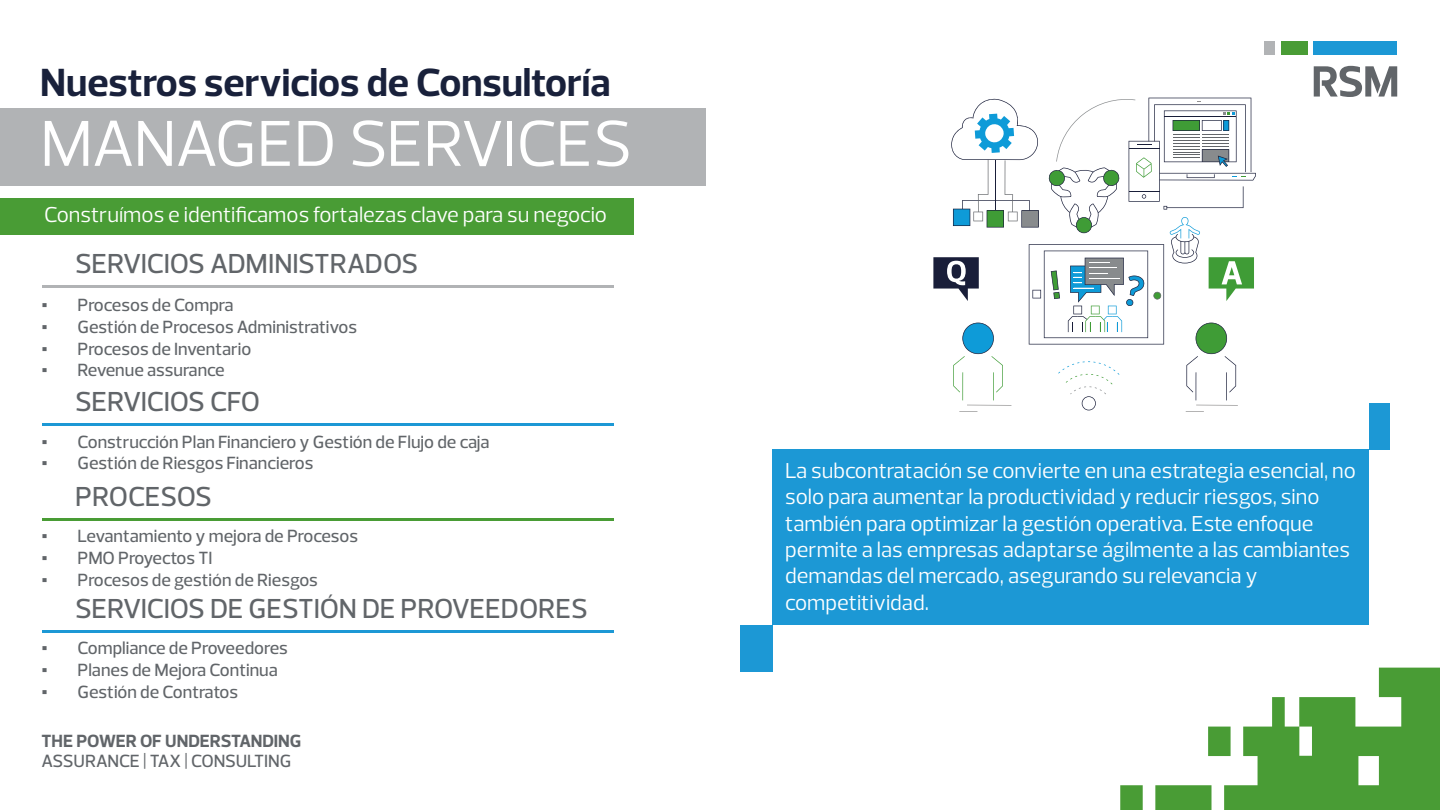
<style>
.page{position:relative;width:1440px;height:810px;background:#fff}
.page>*{position:absolute;margin:0;border:0;box-sizing:border-box;transform-origin:0 0}
.t1{font:66px "Prelo";letter-spacing:-.015em;color:#fff}
.t2{font:700 40px "Prelo";color:#19213b}
.t3{font:500 28px "Prelo";letter-spacing:-.01em;color:#616569}
.t4{font:22px/26.4px "Prelo";color:#fff}
.t5{font:500 18px "Prelo";color:#616569}
.t6{font:700 18px "Prelo";letter-spacing:-.01em;color:#616569}
.s1{font-family:"Times New Roman";font-weight:400}
</style>
<div class="page">
<svg style="left:1120px;top:668px;width:320px;height:142px"></svg>
<div style="left:0;top:109px;width:705px;height:77px;background:#b1b3b5"></div>
<div style="left:772px;top:449px;width:597px;height:176px;background:#1c98d5"></div>
<hr style="left:43px;top:285px;width:571px;height:2px;background:#b1b3b5">
<hr style="left:43px;top:423px;width:571px;height:3px;background:#1c98d5">
<hr style="left:43px;top:518px;width:571px;height:2px;background:#499c35">
<hr style="left:43px;top:630px;width:571px;height:3px;background:#1c98d5">
<div style="left:740px;top:625px;width:32px;height:47px;background:#1c98d5"></div>
<div style="left:1369px;top:403px;width:20px;height:47px;background:#1c98d5"></div>
<div style="left:0;top:198px;width:633px;height:37px;background:#499c35"></div>
<div style="left:1314px;top:41px;width:83px;height:14px;background:#1c98d5"></div>
<div style="left:1265px;top:41px;width:10px;height:14px;background:#b1b3b5"></div>
<div style="left:1281px;top:41px;width:27px;height:14px;background:#499c35"></div>
<svg style="left:1314px;top:66px;width:83px;height:31px"></svg>
<svg style="left:933px;top:97px;width:323px;height:315px"></svg>
<h2 class="t2" style="left:40px;top:58px;width:572px">Nuestros servicios de Consultoría</h2>
<h1 class="t1" style="left:40px;top:103px;width:594px">MANAGED SERVICES</h1>
<p class="t4" style="left:44px;top:202px;width:564px">Construímos e identificamos fortalezas clave para su negocio</p>
<h3 class="t3" style="left:75px;top:246px;width:345px">SERVICIOS ADMINISTRADOS</h3>
<p class="t5" style="left:42px;top:294px;width:193px"><span class="s1">▪</span> Procesos de Compra</p>
<p class="t5" style="left:42px;top:316px;width:317px"><span class="s1">▪</span> Gestión de Procesos Administrativos</p>
<p class="t5" style="left:42px;top:337px;width:211px"><span class="s1">▪</span> Procesos de Inventario</p>
<p class="t5" style="left:42px;top:359px;width:185px"><span class="s1">▪</span> Revenue assurance</p>
<h3 class="t3" style="left:75px;top:385px;width:186px">SERVICIOS CFO</h3>
<p class="t5" style="left:42px;top:431px;width:450px"><span class="s1">▪</span> Construcción Plan Financiero y Gestión de Flujo de caja</p>
<p class="t5" style="left:42px;top:452px;width:273px"><span class="s1">▪</span> Gestión de Riesgos Financieros</p>
<h3 class="t3" style="left:75px;top:479px;width:138px">PROCESOS</h3>
<p class="t5" style="left:42px;top:525px;width:318px"><span class="s1">▪</span> Levantamiento y mejora de Procesos</p>
<p class="t5" style="left:42px;top:547px;width:172px"><span class="s1">▪</span> PMO Proyectos TI</p>
<p class="t5" style="left:42px;top:569px;width:278px"><span class="s1">▪</span> Procesos de gestión de Riesgos</p>
<h3 class="t3" style="left:75px;top:591px;width:514px">SERVICIOS DE GESTIÓN DE PROVEEDORES</h3>
<p class="t5" style="left:42px;top:637px;width:248px"><span class="s1">▪</span> Compliance de Proveedores</p>
<p class="t5" style="left:42px;top:659px;width:238px"><span class="s1">▪</span> Planes de Mejora Continua</p>
<p class="t5" style="left:42px;top:681px;width:198px"><span class="s1">▪</span> Gestión de Contratos</p>
<p class="t6" style="left:42px;top:730px;width:261px">THE POWER OF UNDERSTANDING</p>
<p class="t5" style="left:42px;top:750px;width:251px">ASSURANCE | TAX | CONSULTING</p>
<p class="t4" style="left:785px;top:457px;width:572px">La subcontratación se convierte en una estrategia esencial, no solo para aumentar la productividad y reducir riesgos, sino también para optimizar la gestión operativa. Este enfoque permite a las empresas adaptarse ágilmente a las cambiantes demandas del mercado, asegurando su relevancia y competitividad.</p>
</div>
